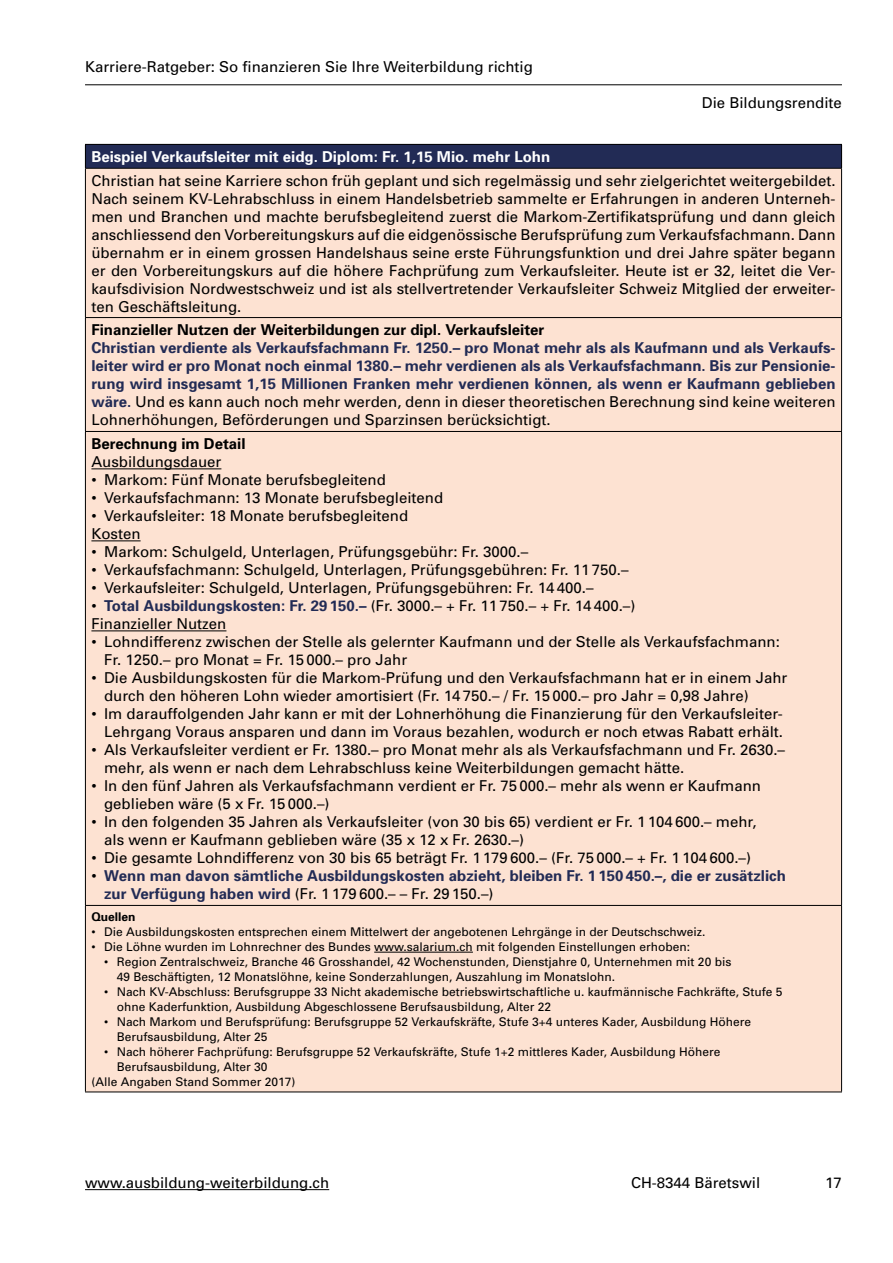
<style>
.page{position:relative;width:893px;height:1263px;background:#fff}
.page>*{position:absolute;margin:0;border:0;box-sizing:border-box;transform-origin:0 0}
.t1{font:15px/18px "Univers";color:#000}
.t2{font:700 15px/18px "Univers";color:#222b55;text-align:justify}
.t3{font:700 15px "Univers";color:#000}
.t4{font:700 15px "Univers";color:#fff}
.t5{font:12px/15px "Univers";color:#000}
.t6{font:700 12px "Univers";color:#000}
.s1{font-weight:400;color:#000}
.s2{font-weight:700;color:#222b55}
</style>
<div class="page">
<hr style="left:85px;top:84px;width:757px;height:1px;background:#000">
<hr style="left:85px;top:1189px;width:244px;height:1px;background:#000">
<div style="left:85px;top:144px;width:757px;height:24px;background:#222b55"></div>
<div style="left:86px;top:169px;width:755px;height:922px;background:#fde2d2"></div>
<hr style="left:85px;top:144px;width:757px;height:1px;background:#000">
<svg style="left:85px;top:145px;width:1px;height:23px"></svg>
<hr style="left:85px;top:168px;width:757px;height:1px;background:#000">
<hr style="left:85px;top:169px;width:1px;height:148px;background:#000">
<hr style="left:85px;top:317px;width:757px;height:1px;background:#000">
<hr style="left:85px;top:318px;width:1px;height:113px;background:#000">
<hr style="left:85px;top:431px;width:757px;height:1px;background:#000">
<hr style="left:85px;top:432px;width:1px;height:473px;background:#000">
<hr style="left:85px;top:905px;width:757px;height:1px;background:#000">
<hr style="left:85px;top:906px;width:1px;height:185px;background:#000">
<hr style="left:85px;top:1091px;width:757px;height:1px;background:#000">
<svg style="left:841px;top:145px;width:1px;height:23px"></svg>
<hr style="left:841px;top:169px;width:1px;height:148px;background:#000">
<hr style="left:841px;top:318px;width:1px;height:113px;background:#000">
<hr style="left:841px;top:432px;width:1px;height:473px;background:#000">
<hr style="left:841px;top:906px;width:1px;height:185px;background:#000">
<hr style="left:91px;top:468px;width:130px;height:1px;background:#000">
<hr style="left:91px;top:540px;width:50px;height:1px;background:#000">
<hr style="left:91px;top:630px;width:135px;height:1px;background:#000">
<hr style="left:374px;top:952px;width:99px;height:1px;background:#000">
<p class="t1" style="left:85px;top:58px;width:449px">Karriere-Ratgeber: So finanzieren Sie Ihre Weiterbildung richtig</p>
<p class="t1" style="left:702px;top:94px;width:142px">Die Bildungsrendite</p>
<p class="t4" style="left:91px;top:148px;width:460px">Beispiel Verkaufsleiter mit eidg. Diplom: Fr. 1,15 Mio. mehr Lohn</p>
<p class="t1" style="left:91px;top:171px;width:746px;text-align:justify">Christian hat seine Karriere schon früh geplant und sich regelmässig und sehr zielgerichtet weitergebildet.<br>Nach seinem KV-Lehrabschluss in einem Handelsbetrieb sammelte er Erfahrungen in anderen Unterneh&shy;men und Branchen und machte berufsbegleitend zuerst die Markom-Zertifikatsprüfung und dann gleich anschliessend den Vorbereitungskurs auf die eidgenössische Berufsprüfung zum Verkaufsfachmann. Dann übernahm er in einem grossen Handelshaus seine erste Führungsfunktion und drei Jahre später begann er den Vorbereitungskurs auf die höhere Fachprüfung zum Verkaufsleiter. Heute ist er 32, leitet die Ver&shy;kaufsdivision Nordwestschweiz und ist als stellvertretender Verkaufsleiter Schweiz Mitglied der erweiter&shy;ten Geschäftsleitung.</p>
<p class="t3" style="left:91px;top:321px;width:454px">Finanzieller Nutzen der Weiterbildungen zur dipl. Verkaufsleiter</p>
<p class="t2" style="left:91px;top:339px;width:746px">Christian verdiente als Verkaufsfachmann Fr. 1250.– pro Monat mehr als als Kaufmann und als Verkaufs&shy;leiter wird er pro Monat noch einmal 1380.– mehr verdienen als als Verkaufsfachmann. Bis zur Pensionie&shy;rung wird insgesamt 1,15 Millionen Franken mehr verdienen können, als wenn er Kaufmann geblieben wäre. <span class="s1">Und es kann auch noch mehr werden, denn in dieser theoretischen Berechnung sind keine weiteren Lohnerhöhungen, Beförderungen und Sparzinsen berücksichtigt.</span></p>
<p class="t3" style="left:91px;top:435px;width:156px">Berechnung im Detail</p>
<p class="t1" style="left:91px;top:453px;width:132px">Ausbildungsdauer</p>
<p class="t1" style="left:91px;top:471px;width:296px">• Markom: Fünf Monate berufsbegleitend</p>
<p class="t1" style="left:91px;top:489px;width:353px">• Verkaufsfachmann: 13 Monate berufsbegleitend</p>
<p class="t1" style="left:91px;top:507px;width:318px">• Verkaufsleiter: 18 Monate berufsbegleitend<br>Kosten</p>
<p class="t1" style="left:91px;top:543px;width:438px">• Markom: Schulgeld, Unterlagen, Prüfungsgebühr: Fr. 3000.–</p>
<p class="t1" style="left:91px;top:561px;width:539px">• Verkaufsfachmann: Schulgeld, Unterlagen, Prüfungsgebühren: Fr. 11 750.–</p>
<p class="t1" style="left:91px;top:579px;width:504px">• Verkaufsleiter: Schulgeld, Unterlagen, Prüfungsgebühren: Fr. 14 400.–</p>
<p class="t1" style="left:91px;top:597px;width:545px">• <span class="s2">Total Ausbildungskosten: Fr. 29 150.–</span> (Fr. 3000.– + Fr. 11 750.– + Fr. 14 400.–)<br>Finanzieller Nutzen</p>
<p class="t1" style="left:104px;top:633px;width:677px;text-indent:-13px">• Lohndifferenz zwischen der Stelle als gelernter Kaufmann und der Stelle als Verkaufsfachmann:<br>Fr. 1250.– pro Monat = Fr. 15 000.– pro Jahr</p>
<p class="t1" style="left:104px;top:669px;width:685px;text-indent:-13px">• Die Ausbildungskosten für die Markom-Prüfung und den Verkaufsfachmann hat er in einem Jahr durch den höheren Lohn wieder amortisiert (Fr. 14 750.– / Fr. 15 000.– pro Jahr = 0,98 Jahre)</p>
<p class="t1" style="left:91px;top:705px;width:693px;text-align:right">• Im darauffolgenden Jahr kann er mit der Lohnerhöhung die Finanzierung für den Verkaufsleiter-<br>Lehrgang Voraus ansparen und dann im Voraus bezahlen, wodurch er noch etwas Rabatt erhält.</p>
<p class="t1" style="left:104px;top:741px;width:682px;text-indent:-13px">• Als Verkaufsleiter verdient er Fr. 1380.– pro Monat mehr als als Verkaufsfachmann und Fr. 2630.– mehr, als wenn er nach dem Lehrabschluss keine Weiterbildungen gemacht hätte.</p>
<p class="t1" style="left:104px;top:777px;width:658px;text-indent:-13px">• In den fünf Jahren als Verkaufsfachmann verdient er Fr. 75 000.– mehr als wenn er Kaufmann geblieben wäre (5 x Fr. 15 000.–)</p>
<p class="t1" style="left:104px;top:813px;width:654px;text-indent:-13px">• In den folgenden 35 Jahren als Verkaufsleiter (von 30 bis 65) verdient er Fr. 1 104 600.– mehr, als wenn er Kaufmann geblieben wäre (35 x 12 x Fr. 2630.–)</p>
<p class="t1" style="left:91px;top:849px;width:661px">• Die gesamte Lohndifferenz von 30 bis 65 beträgt Fr. 1 179 600.– (Fr. 75 000.– + Fr. 1 104 600.–)</p>
<p class="t2" style="left:104px;top:867px;width:683px;text-indent:-13px"><span class="s1">•</span> Wenn man davon sämtliche Ausbildungskosten abzieht, bleiben Fr. 1 150 450.–, die er zusätzlich zur Verfügung haben wird <span class="s1">(Fr. 1 179 600.– – Fr. 29 150.–)</span></p>
<p class="t6" style="left:91px;top:909px;width:46px">Quellen</p>
<p class="t5" style="left:91px;top:924px;width:616px">• Die Ausbildungskosten entsprechen einem Mittelwert der angebotenen Lehrgänge in der Deutschschweiz.</p>
<p class="t5" style="left:91px;top:939px;width:600px">• Die Löhne wurden im Lohnrechner des Bundes www.salarium.ch mit folgenden Einstellungen erhoben:</p>
<p class="t5" style="left:117px;top:954px;width:616px;text-indent:-13px">• Region Zentralschweiz, Branche 46 Grosshandel, 42 Wochenstunden, Dienstjahre 0, Unternehmen mit 20 bis<br>49 Beschäftigten, 12 Monatslöhne, keine Sonderzahlungen, Auszahlung im Monatslohn.</p>
<p class="t5" style="left:117px;top:984px;width:667px;text-indent:-13px">• Nach KV-Abschluss: Berufsgruppe 33 Nicht akademische betriebswirtschaftliche u. kaufmännische Fachkräfte, Stufe 5 ohne Kaderfunktion, Ausbildung Abgeschlossene Berufsausbildung, Alter 22</p>
<p class="t5" style="left:117px;top:1014px;width:636px;text-indent:-13px">• Nach Markom und Berufsprüfung: Berufsgruppe 52 Verkaufskräfte, Stufe 3+4 unteres Kader, Ausbildung Höhere<br>Berufsausbildung, Alter 25</p>
<p class="t5" style="left:104px;top:1044px;width:618px">• Nach höherer Fachprüfung: Berufsgruppe 52 Verkaufskräfte, Stufe 1+2 mittleres Kader, Ausbildung Höhere</p>
<p class="t5" style="left:117px;top:1059px;width:152px">Berufsausbildung, Alter 30</p>
<p class="t5" style="left:91px;top:1074px;width:206px">(Alle Angaben Stand Sommer 2017)</p>
<p class="t1" style="left:85px;top:1174px;width:246px">www.ausbildung-weiterbildung.ch</p>
<p class="t1" style="left:631px;top:1174px;width:131px">CH-8344 Bäretswil</p>
<p class="t1" style="left:825px;top:1174px;width:18px">17</p>
</div>
